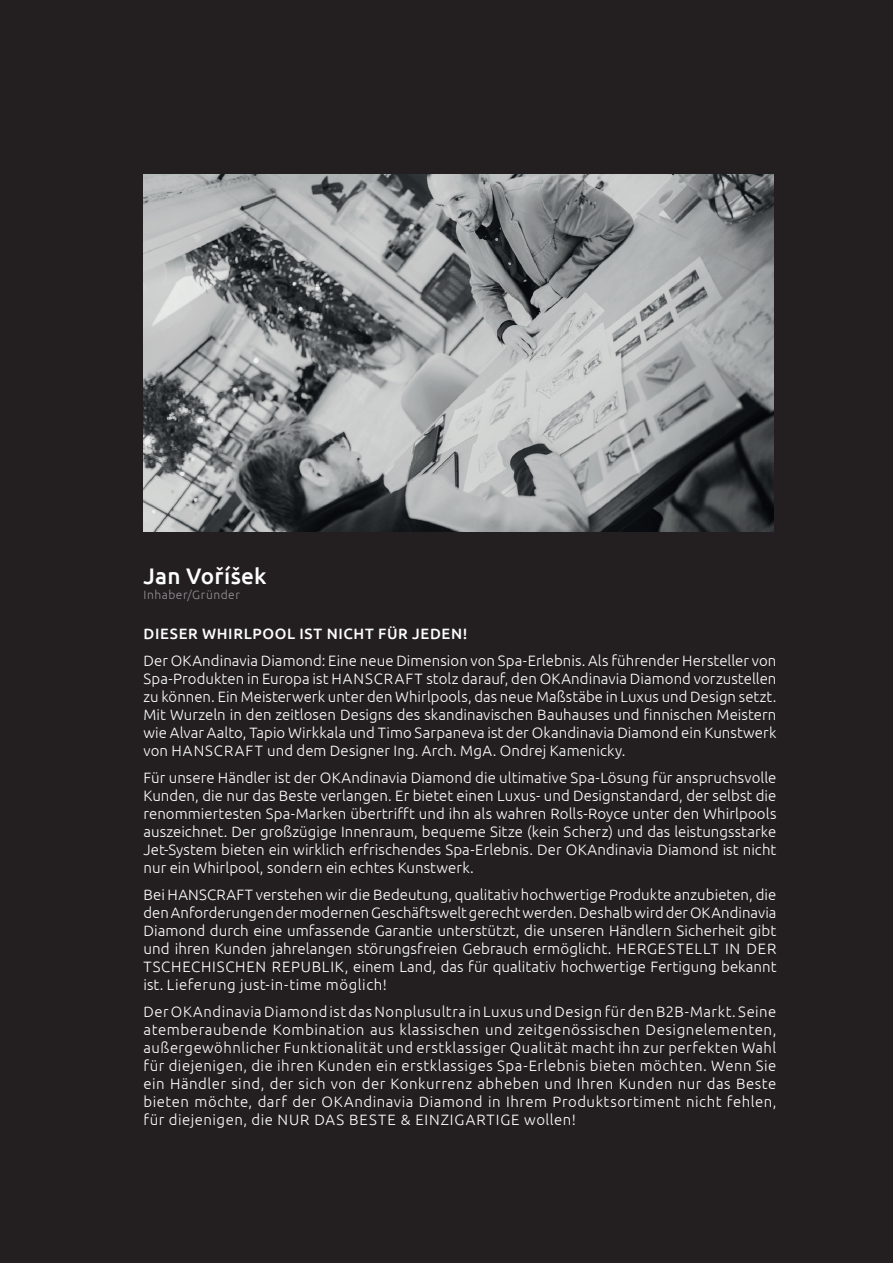
<style>
.page{position:relative;width:893px;height:1263px;background:#231f20}
.page>*{position:absolute;margin:0;border:0;box-sizing:border-box;transform-origin:0 0}
.t1{font:500 22.5px "Ubuntu";letter-spacing:.01em;color:#fff}
.t2{font:300 15px/18px "Ubuntu";letter-spacing:.015em;color:#fff;text-align:justify}
.t3{font:500 15px "Ubuntu";letter-spacing:.045em;color:#fff}
.t4{font:300 12px "Ubuntu";letter-spacing:.045em;color:#939598}
</style>
<div class="page">
<img style="left:143px;top:174px;width:631px;height:357px">
<h1 class="t1" style="left:144px;top:562px;width:125px">Jan Voříšek</h1>
<p class="t4" style="left:144px;top:587px;width:98px">Inhaber/Gründer</p>
<p class="t3" style="left:144px;top:624px;width:325px">DIESER WHIRLPOOL IST NICHT FÜR JEDEN!</p>
<p class="t2" style="left:144px;top:651px;width:634px">Der OKAndinavia Diamond: Eine neue Dimension von Spa-Erlebnis. Als führender Hersteller von Spa-Produkten in Europa ist HANSCRAFT stolz darauf, den OKAndinavia Diamond vorzustellen zu können. Ein Meisterwerk unter den Whirlpools, das neue Maßstäbe in Luxus und Design setzt.<br>Mit Wurzeln in den zeitlosen Designs des skandinavischen Bauhauses und finnischen Meistern wie Alvar Aalto, Tapio Wirkkala und Timo Sarpaneva ist der Okandinavia Diamond ein Kunstwerk von HANSCRAFT und dem Designer Ing. Arch. MgA. Ondrej Kamenicky.</p>
<p class="t2" style="left:144px;top:768px;width:634px">Für unsere Händler ist der OKAndinavia Diamond die ultimative Spa-Lösung für anspruchsvolle Kunden, die nur das Beste verlangen. Er bietet einen Luxus- und Designstandard, der selbst die renommiertesten Spa-Marken übertrifft und ihn als wahren Rolls-Royce unter den Whirlpools auszeichnet. Der großzügige Innenraum, bequeme Sitze (kein Scherz) und das leistungsstarke Jet-System bieten ein wirklich erfrischendes Spa-Erlebnis. Der OKAndinavia Diamond ist nicht nur ein Whirlpool, sondern ein echtes Kunstwerk.</p>
<p class="t2" style="left:144px;top:885px;width:634px">Bei HANSCRAFT verstehen wir die Bedeutung, qualitativ hochwertige Produkte anzubieten, die den Anforderungen der modernen Geschäftswelt gerecht werden. Deshalb wird der OKAndinavia Diamond durch eine umfassende Garantie unterstützt, die unseren Händlern Sicherheit gibt und ihren Kunden jahrelangen störungsfreien Gebrauch ermöglicht. HERGESTELLT IN DER TSCHECHISCHEN REPUBLIK, einem Land, das für qualitativ hochwertige Fertigung bekannt ist. Lieferung just-in-time möglich!</p>
<p class="t2" style="left:144px;top:1002px;width:634px">Der OKAndinavia Diamond ist das Nonplusultra in Luxus und Design für den B2B-Markt. Seine atemberaubende Kombination aus klassischen und zeitgenössischen Designelementen, außergewöhnlicher Funktionalität und erstklassiger Qualität macht ihn zur perfekten Wahl für diejenigen, die ihren Kunden ein erstklassiges Spa-Erlebnis bieten möchten. Wenn Sie ein Händler sind, der sich von der Konkurrenz abheben und Ihren Kunden nur das Beste bieten möchte, darf der OKAndinavia Diamond in Ihrem Produktsortiment nicht fehlen, für diejenigen, die NUR DAS BESTE &amp; EINZIGARTIGE wollen!</p>
</div>
